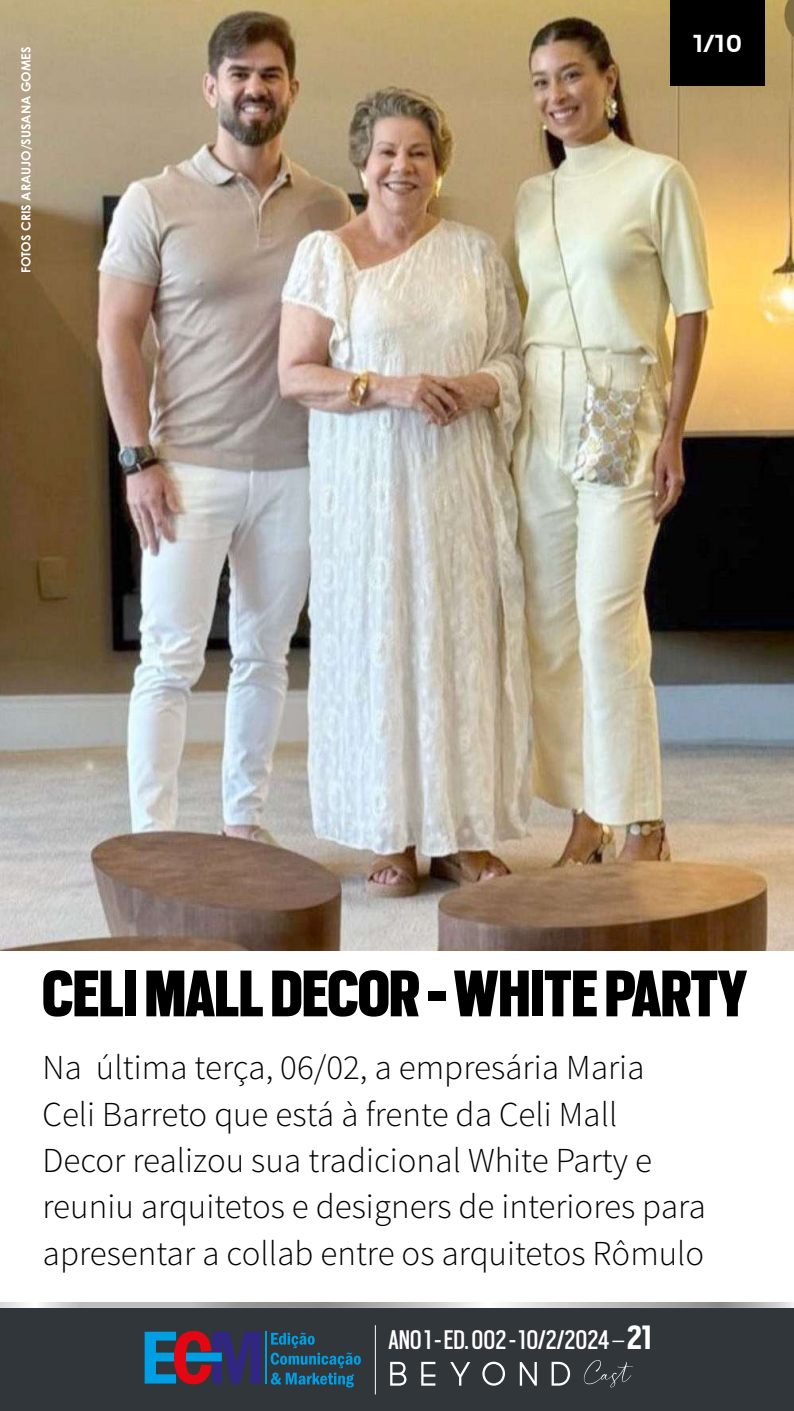
<style>
.page{position:relative;width:794px;height:1411px;background:#fff}
.page>*{position:absolute;margin:0;border:0;box-sizing:border-box;transform-origin:0 0}
.t1{font:900 73.12px "Scout Cond";color:#000}
.t2{font:300 35px/46.4px "Source Sans Pro";color:#000}
.t3{font:29.88px "Scout Cond";color:#fff}
.t4{font:700 27.5px "Scout";color:#fff}
.t5{font:700 12.5px "Century Gothic";color:#fff}
.s1{font-weight:300}
.s2{font-weight:700;font-size:37.5px}
</style>
<div class="page">
<div style="left:0;top:1307px;width:794px;height:103px;background:#31363a"></div>
<svg style="left:390px;top:1361px;width:16px;height:24px"></svg>
<svg style="left:421px;top:1361px;width:14px;height:24px"></svg>
<svg style="left:450px;top:1362px;width:20px;height:23px"></svg>
<svg style="left:482px;top:1361px;width:23px;height:24px"></svg>
<svg style="left:520px;top:1362px;width:17px;height:23px"></svg>
<svg style="left:551px;top:1361px;width:19px;height:24px"></svg>
<svg style="left:584px;top:1360px;width:48px;height:27px"></svg>
<hr style="left:375px;top:1324px;width:1px;height:70px;background:#fff">
<hr style="left:265px;top:1331px;width:2px;height:52px;background:#009fe3">
<svg style="left:271px;top:1332px;width:90px;height:55px"></svg>
<svg style="left:145px;top:1331px;width:116px;height:53px"></svg>
<img style="left:0;top:0;width:794px;height:950px">
<div style="left:670px;top:0;width:94px;height:86px;background:#000"></div>
<p class="t5" style="left:17px;top:273px;width:228px;rotate:-90deg">FOTOS CRIS ARAUJO/SUSANA GOMES</p>
<p class="t4" style="left:692px;top:30px;width:51px">1/10</p>
<h1 class="t1" style="left:43px;top:958px;width:706px">CELI MALL DECOR - WHITE PARTY</h1>
<p class="t2" style="left:43px;top:1044px;width:665px">Na última terça, 06/02, a empresária Maria Celi Barreto que está à frente da Celi Mall Decor realizou sua tradicional White Party e reuniu arquitetos e designers de interiores para apresentar a collab entre os arquitetos Rômulo</p>
<p class="t3" style="left:388px;top:1320px;width:265px">ANO 1 - ED. 002 - 10/2/2024<span class="s1">–</span><span class="s2">21</span></p>
</div>
